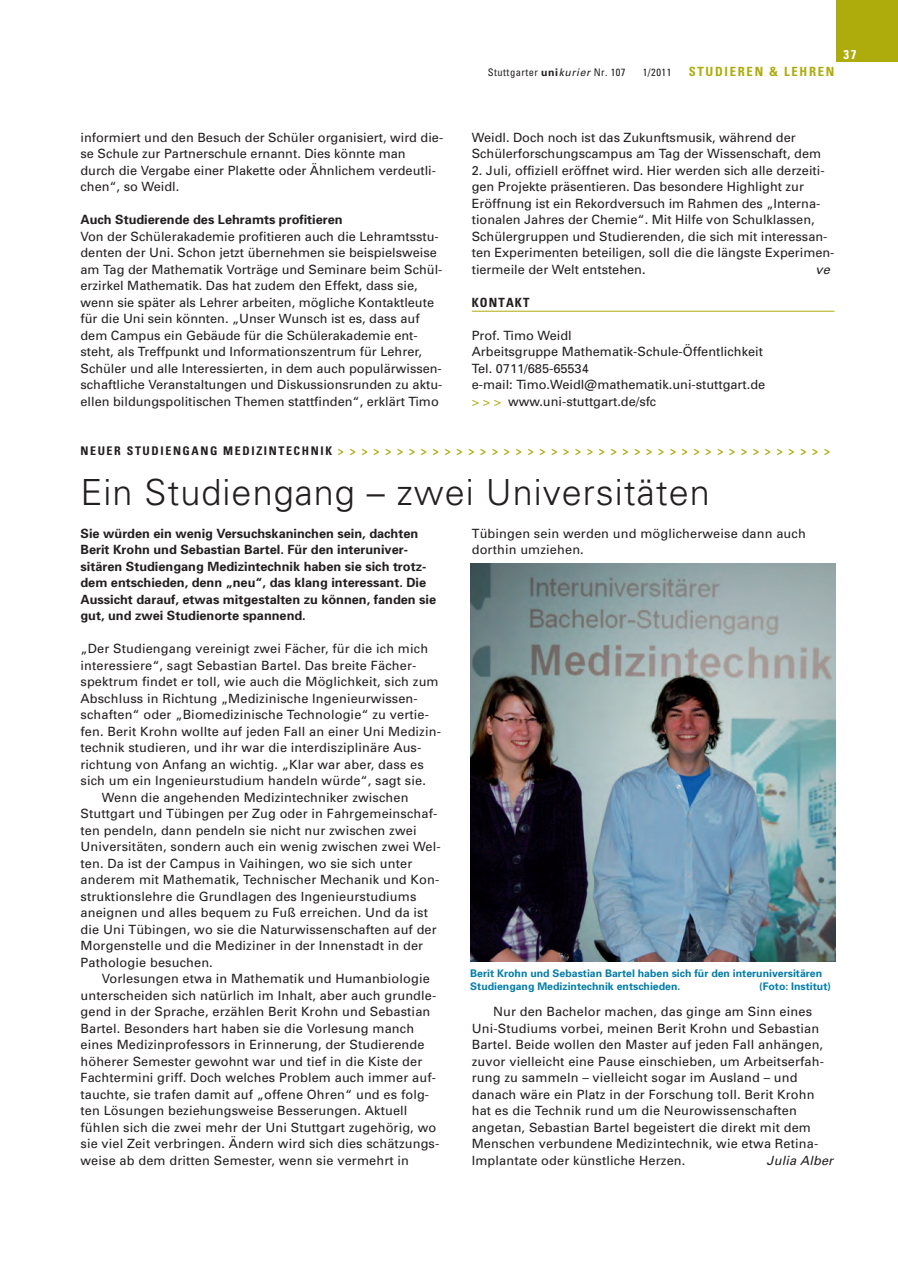
<style>
.page{position:relative;width:898px;height:1268px;background:#fff}
.page>*{position:absolute;margin:0;border:0;box-sizing:border-box;transform-origin:0 0}
.t1{font:300 36px "Univers";letter-spacing:.03em;color:#231f20}
.t2{font:12.75px/16.5px "Univers";letter-spacing:.01em;color:#231f20}
.t3{font:700 12.75px/16.5px "Univers";color:#231f20}
.t4{font:700 condensed 12.75px "Univers";letter-spacing:.135em;color:#aeac0c}
.t5{font:italic 12.75px "Univers";letter-spacing:.01em;color:#231f20}
.t6{font:700 condensed 12.75px "Univers";letter-spacing:.09em;color:#231f20}
.t7{font:700 condensed 12.75px "Univers";color:#fff}
.t8{font:700 condensed 12px "Univers";letter-spacing:.135em;color:#aeac0c}
.t9{font:700 10.5px/12.6px "Univers";color:#027daa}
.t10{font:condensed 10.5px "Univers";letter-spacing:.045em;color:#231f20}
.s1{font-weight:700;font-stretch:normal}
.s2{font-style:italic;font-stretch:normal}
.s3{color:#aeac0c}
.s4{color:#231f20}
</style>
<div class="page">
<svg style="left:470px;top:0;width:428px;height:962px"></svg>
<p class="t10" style="left:488px;top:66px;width:139px">Stuttgarter <span class="s1">uni</span><span class="s2">kurier</span> Nr. 107</p>
<p class="t10" style="left:643px;top:66px;width:30px">1/2011</p>
<p class="t4" style="left:689px;top:64px;width:147px">STUDIEREN &amp; LEHREN</p>
<p class="t7" style="left:843px;top:47px;width:15px">37</p>
<p class="t2" style="left:472px;top:130px;width:351px">Weidl. Doch noch ist das Zukunftsmusik, während der<br>Schülerforschungscampus am Tag der Wissenschaft, dem</p>
<p class="t2" style="left:472px;top:163px;width:364px">2. Juli, offiziell eröffnet wird. Hier werden sich alle derzeiti&shy;gen Projekte präsentieren. Das besondere Highlight zur Eröffnung ist ein Rekordversuch im Rahmen des „Interna&shy;tionalen Jahres der Chemie“. Mit Hilfe von Schulklassen, Schülergruppen und Studierenden, die sich mit interessan&shy;ten Experimenten beteiligen, soll die die längste Experimen&shy;tiermeile der Welt entstehen.</p>
<p class="t2" style="left:81px;top:130px;width:364px">informiert und den Besuch der Schüler organisiert, wird die&shy;se Schule zur Partnerschule ernannt. Dies könnte man durch die Vergabe einer Plakette oder Ähnlichem verdeutli&shy;chen“, so Weidl.</p>
<p class="t3" style="left:81px;top:212px;width:264px">Auch Studierende des Lehramts profitieren</p>
<p class="t2" style="left:81px;top:229px;width:363px">Von der Schülerakademie profitieren auch die Lehramtsstu&shy;denten der Uni. Schon jetzt übernehmen sie beispielsweise am Tag der Mathematik Vorträge und Seminare beim Schül&shy;erzirkel Mathematik. Das hat zudem den Effekt, dass sie, wenn sie später als Lehrer arbeiten, mögliche Kontaktleute für die Uni sein könnten. „Unser Wunsch ist es, dass auf dem Campus ein Gebäude für die Schülerakademie ent&shy;steht, als Treffpunkt und Informationszentrum für Lehrer, Schüler und alle Interessierten, in dem auch populärwissen&shy;schaftliche Veranstaltungen und Diskussionsrunden zu aktu&shy;ellen bildungspolitischen Themen stattfinden“, erklärt Timo</p>
<p class="t5" style="left:816px;top:264px;width:16px">ve</p>
<p class="t6" style="left:472px;top:295px;width:59px">KONTAKT</p>
<p class="t2" style="left:472px;top:328px;width:295px">Prof. Timo Weidl<br>Arbeitsgruppe Mathematik-Schule-Öffentlichkeit Tel. 0711/685-65534<br>e-mail: Timo.Weidl@mathematik.uni-stuttgart.de <span class="s3">&gt; &gt; &gt;</span> www.uni-stuttgart.de/sfc</p>
<p class="t8" style="left:81px;top:444px;width:751px"><span class="s4">NEUER STUDIENGANG MEDIZINTECHNIK</span> &gt;&gt;&gt;&gt;&gt;&gt;&gt;&gt;&gt;&gt;&gt;&gt;&gt;&gt;&gt;&gt;&gt;&gt;&gt;&gt;&gt;&gt;&gt;&gt;&gt;&gt;&gt;&gt;&gt;&gt;&gt;&gt;&gt;&gt;&gt;&gt;&gt;&gt;&gt;&gt;&gt;&gt;</p>
<h1 class="t1" style="left:81px;top:479px;width:631px">Ein Studiengang – zwei Universitäten</h1>
<p class="t3" style="left:81px;top:526px;width:357px">Sie würden ein wenig Versuchskaninchen sein, dachten Berit Krohn und Sebastian Bartel. Für den interuniver&shy;sitären Studiengang Medizintechnik haben sie sich trotz&shy;dem entschieden, denn „neu“, das klang interessant. Die Aussicht darauf, etwas mitgestalten zu können, fanden sie gut, und zwei Studienorte spannend.</p>
<p class="t2" style="left:81px;top:641px;width:349px">„Der Studiengang vereinigt zwei Fächer, für die ich mich</p>
<p class="t2" style="left:81px;top:658px;width:337px">interessiere“, sagt Sebastian Bartel. Das breite Fächer-</p>
<p class="t2" style="left:81px;top:674px;width:360px">spektrum findet er toll, wie auch die Möglichkeit, sich zum</p>
<p class="t2" style="left:81px;top:691px;width:339px">Abschluss in Richtung „Medizinische Ingenieurwissen-</p>
<p class="t2" style="left:81px;top:707px;width:350px">schaften“ oder „Biomedizinische Technologie“ zu vertie-</p>
<p class="t2" style="left:81px;top:724px;width:362px">fen. Berit Krohn wollte auf jeden Fall an einer Uni Medizin-</p>
<p class="t2" style="left:81px;top:740px;width:342px">technik studieren, und ihr war die interdisziplinäre Aus-</p>
<p class="t2" style="left:81px;top:757px;width:345px">richtung von Anfang an wichtig. „Klar war aber, dass es</p>
<p class="t2" style="left:81px;top:773px;width:347px">sich um ein Ingenieurstudium handeln würde“, sagt sie.</p>
<p class="t2" style="left:102px;top:790px;width:308px">Wenn die angehenden Medizintechniker zwischen</p>
<p class="t2" style="left:81px;top:806px;width:358px">Stuttgart und Tübingen per Zug oder in Fahrgemeinschaf-</p>
<p class="t2" style="left:81px;top:823px;width:338px">ten pendeln, dann pendeln sie nicht nur zwischen zwei</p>
<p class="t2" style="left:81px;top:839px;width:362px">Universitäten, sondern auch ein wenig zwischen zwei Wel-</p>
<p class="t2" style="left:81px;top:856px;width:333px">ten. Da ist der Campus in Vaihingen, wo sie sich unter</p>
<p class="t2" style="left:81px;top:872px;width:360px">anderem mit Mathematik, Technischer Mechanik und Kon-</p>
<p class="t2" style="left:81px;top:889px;width:337px">struktionslehre die Grundlagen des Ingenieurstudiums</p>
<p class="t2" style="left:81px;top:905px;width:349px">aneignen und alles bequem zu Fuß erreichen. Und da ist</p>
<p class="t2" style="left:81px;top:922px;width:358px">die Uni Tübingen, wo sie die Naturwissenschaften auf der</p>
<p class="t2" style="left:81px;top:938px;width:344px">Morgenstelle und die Mediziner in der Innenstadt in der</p>
<p class="t2" style="left:81px;top:955px;width:134px">Pathologie besuchen.</p>
<p class="t2" style="left:102px;top:971px;width:330px">Vorlesungen etwa in Mathematik und Humanbiologie</p>
<p class="t2" style="left:81px;top:988px;width:357px">unterscheiden sich natürlich im Inhalt, aber auch grundle-</p>
<p class="t2" style="left:81px;top:1004px;width:351px">gend in der Sprache, erzählen Berit Krohn und Sebastian</p>
<p class="t2" style="left:81px;top:1021px;width:335px">Bartel. Besonders hart haben sie die Vorlesung manch</p>
<p class="t2" style="left:81px;top:1037px;width:345px">eines Medizinprofessors in Erinnerung, der Studierende</p>
<p class="t2" style="left:81px;top:1054px;width:343px">höherer Semester gewohnt war und tief in die Kiste der</p>
<p class="t2" style="left:81px;top:1070px;width:357px">Fachtermini griff. Doch welches Problem auch immer auf-</p>
<p class="t2" style="left:81px;top:1087px;width:350px">tauchte, sie trafen damit auf „offene Ohren“ und es folg-</p>
<p class="t2" style="left:81px;top:1103px;width:328px">ten Lösungen beziehungsweise Besserungen. Aktuell</p>
<p class="t2" style="left:81px;top:1120px;width:357px">fühlen sich die zwei mehr der Uni Stuttgart zugehörig, wo</p>
<p class="t2" style="left:81px;top:1136px;width:360px">sie viel Zeit verbringen. Ändern wird sich dies schätzungs-</p>
<p class="t2" style="left:81px;top:1153px;width:330px">weise ab dem dritten Semester, wenn sie vermehrt in</p>
<p class="t2" style="left:472px;top:526px;width:336px">Tübingen sein werden und möglicherweise dann auch dorthin umziehen.</p>
<p class="t9" style="left:470px;top:968px;width:353px">Berit Krohn und Sebastian Bartel haben sich für den interuniversitären<br>Studiengang Medizintechnik entschieden.</p>
<p class="t9" style="left:759px;top:980px;width:73px">(Foto: Institut)</p>
<p class="t2" style="left:472px;top:1004px;width:354px;text-indent:21px">Nur den Bachelor machen, das ginge am Sinn eines Uni-Studiums vorbei, meinen Berit Krohn und Sebastian Bartel. Beide wollen den Master auf jeden Fall anhängen, zuvor vielleicht eine Pause einschieben, um Arbeitserfah&shy;rung zu sammeln – vielleicht sogar im Ausland – und danach wäre ein Platz in der Forschung toll. Berit Krohn hat es die Technik rund um die Neurowissenschaften angetan, Sebastian Bartel begeistert die direkt mit dem Menschen verbundene Medizintechnik, wie etwa Retina-Implantate oder künstliche Herzen.</p>
<p class="t5" style="left:766px;top:1155px;width:68px">Julia Alber</p>
</div>
